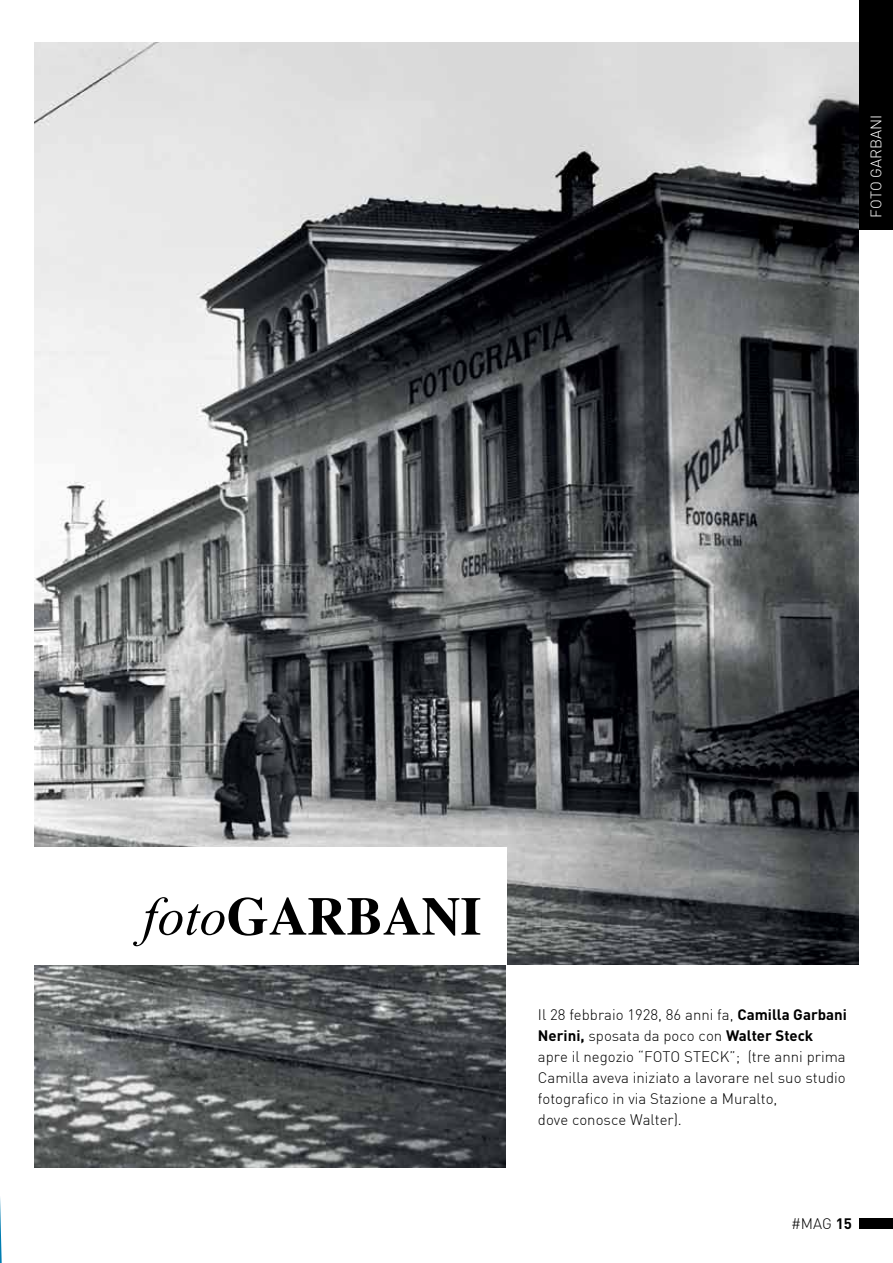
<style>
.page{position:relative;width:893px;height:1263px;background:#fff}
.page>*{position:absolute;margin:0;border:0;box-sizing:border-box;transform-origin:0 0}
.t1{font:700 54px "Times";color:#000}
.t2{font:300 15px/21px "DIN";color:#000}
.t3{font:300 15px "DIN";color:#fff}
.t4{font:700 15px "DIN";color:#000}
.s1{font-family:"Times New Roman";font-weight:400;font-style:italic}
.s2{font-weight:700}
</style>
<div class="page">
<svg style="left:0;top:1197px;width:2px;height:66px"></svg>
<img style="left:34px;top:43px;width:825px;height:1124px">
<div style="left:20px;top:847px;width:486px;height:117px;background:#fff"></div>
<div style="left:506px;top:965px;width:384px;height:231px;background:#fff"></div>
<div style="left:859px;top:1218px;width:34px;height:11px;background:#000"></div>
<div style="left:859px;top:0;width:34px;height:230px;background:#000"></div>
<p class="t3" style="left:867px;top:218px;width:103px;rotate:-90deg">foto garbani</p>
<h1 class="t1" style="left:143px;top:865px;width:341px"><span class="s1">foto</span>GARBANI</h1>
<p class="t2" style="left:538px;top:1004px;width:311px">Il 28 febbraio 1928, 86 anni fa, <span class="s2">Camilla Garbani<br>Nerini,</span> sposata da poco con <span class="s2">Walter Steck </span>apre il negozio “Foto</p>
<p class="t2" style="left:538px;top:1046px;width:309px;text-indent:192px">”; (tre anni prima<br>Camilla aveva iniziato a lavorare nel suo studio fotografico in via Stazione a Muralto,<br>dove conosce Walter).</p>
<p class="t2" style="left:684px;top:1046px;width:19px">Steck</p>
<p class="t2" style="left:791px;top:1213px;width:20px">#mag</p>
<p class="t4" style="left:836px;top:1214px;width:18px">15</p>
</div>
